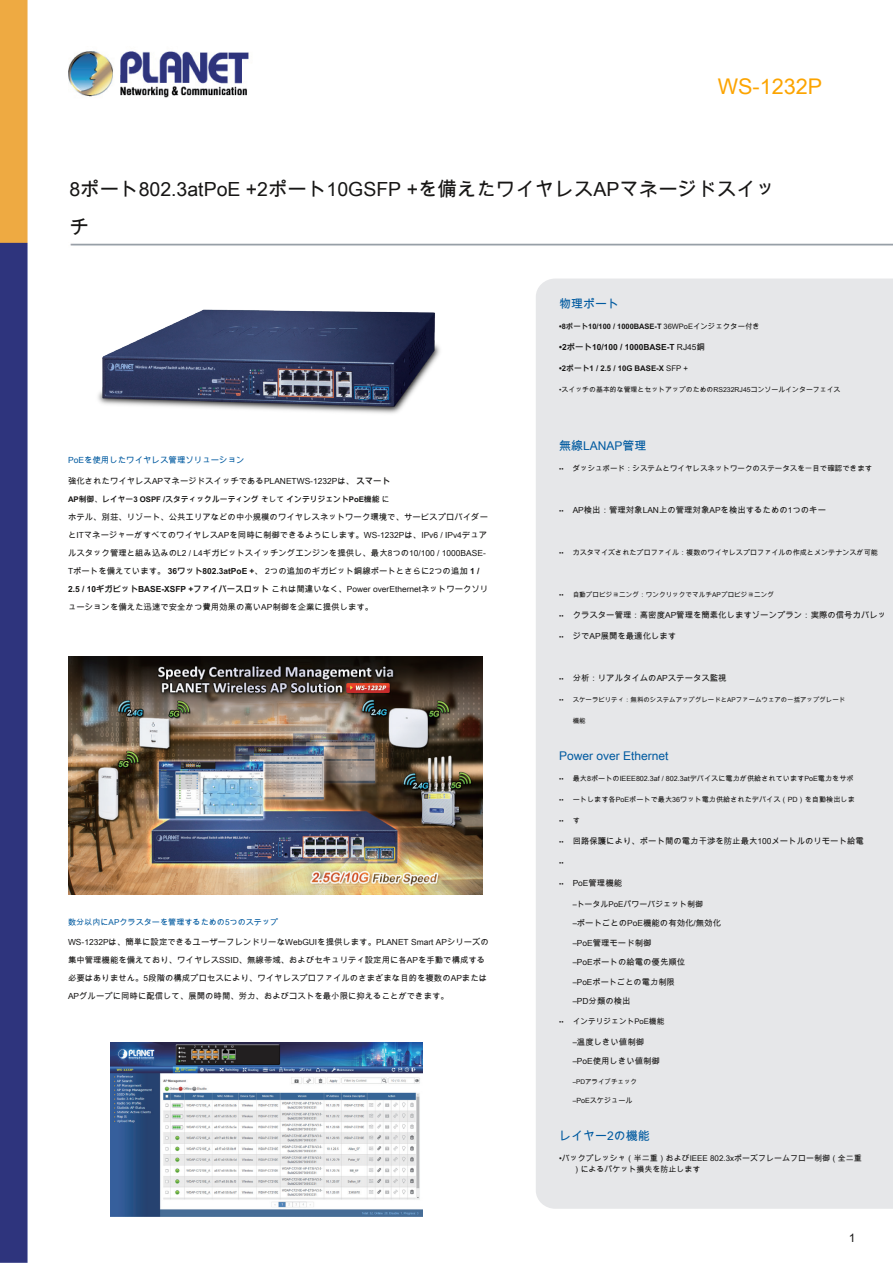
<style>
.page{position:relative;width:893px;height:1263px;background:#fff}
.page>*{position:absolute;margin:0;border:0;box-sizing:border-box;transform-origin:0 0}
.t1{font:21.6px "Arial Unicode MS";color:#fca400}
.t2{font:19.5px/37.8px "Arial Unicode MS";color:#171615}
.t3{font:12px "Arial Unicode MS";color:#005aa0}
.t4{font:12px "Arial Unicode MS";color:#171615}
.t5{font:8.4px/18px "Arial Unicode MS";color:#171615}
.t6{font:700 8.4px "Arial Unicode MS";color:#171615}
.t7{font:8.4px "Arial Unicode MS";color:#005aa0}
.t8{font:8.25px "Arial Unicode MS";color:#171615}
.t9{font:8.1px "Arial Unicode MS";color:#005aa0}
.t10{font:7.95px/10.5px "Arial Unicode MS";color:#171615}
.t11{font:700 7.8px "Arial Unicode MS";color:#171615}
.t12{font:7.65px "Arial Unicode MS";color:#171615}
.t13{font:7.5px "Arial Unicode MS";color:#171615}
.t14{font:700 7.5px "Arial Unicode MS";color:#171615}
.t15{font:7.2px "Arial Unicode MS";color:#171615}
.t16{font:7.05px "Arial Unicode MS";color:#171615}
.t17{font:6.9px "Arial Unicode MS";color:#171615}
.t18{font:6.6px "Arial Unicode MS";color:#171615}
.t19{font:6.45px "Arial Unicode MS";color:#171615}
.t20{font:6.3px "Arial Unicode MS";color:#171615}
.s1{font-weight:400}
.s2{font-weight:700}
.s3{font-size:6.3px}
</style>
<div class="page">
<img style="left:0;top:0;width:893px;height:1263px">
<div style="left:536px;top:279px;width:357px;height:930px;background:#e6e7e9"></div>
<img style="left:90px;top:292px;width:361px;height:131px">
<img style="left:68px;top:656px;width:415px;height:238px">
<img style="left:111px;top:1042px;width:312px;height:174px">
<h1 class="t1" style="left:718px;top:71px;width:106px">WS-1232P</h1>
<h2 class="t2" style="left:69px;top:169px;width:707px">8ポート802.3atPoE +2ポート10GSFP +を備えたワイヤレスAPマネージドスイッチ</h2>
<h3 class="t3" style="left:559px;top:296px;width:61px">物理ポート</h3>
<p class="t14" style="left:559px;top:321px;width:202px">•8ポート10/100 / 1000BASE-T <span class="s1">36WPoEインジェクター付き</span></p>
<p class="t6" style="left:559px;top:341px;width:147px">•2ポート10/100 / 1000BASE-T <span class="s1">RJ45銅</span></p>
<p class="t11" style="left:559px;top:363px;width:130px">•2ポート1 / 2.5 / 10G BASE-X <span class="s1">SFP +</span></p>
<p class="t17" style="left:559px;top:385px;width:283px">•スイッチの基本的な管理とセットアップのためのRS232RJ45コンソールインターフェイス</p>
<p class="t7" style="left:68px;top:454px;width:178px">PoEを使用したワイヤレス管理ソリューション</p>
<p class="t5" style="left:68px;top:471px;width:324px">強化されたワイヤレスAPマネージドスイッチであるPLANETWS-1232Pは、 <span class="s2">スマート</span></p>
<p class="t11" style="left:68px;top:493px;width:323px">AP制御、レイヤー3 OSPF /スタティックルーティング <span class="s1">そして</span> インテリジェントPoE機能 <span class="s1">に</span></p>
<p class="t5" style="left:68px;top:507px;width:422px">ホテル、別荘、リゾート、公共エリアなどの中小規模のワイヤレスネットワーク環境で、サービスプロバイダーとITマネージャーがすべてのワイヤレスAPを同時に制御できるようにします。WS-1232Pは、IPv6 / IPv4デュアルスタック管理と組み込みのL2 / L4ギガビットスイッチングエンジンを提供し、最大8つの10/100 / 1000BASE-Tポートを備えています。 <span class="s2">36ワット802.3atPoE +、</span> 2つの追加のギガビット銅線ポートとさらに2つの追加 <span class="s2">1 / 2.5 / 10ギガビットBASE-XSFP +ファイバースロット</span> これは間違いなく、Power overEthernetネットワークソリューションを備えた迅速で安全かつ費用効果の高いAP制御を企業に提供します。</p>
<p class="t9" style="left:68px;top:916px;width:212px">数分以内にAPクラスターを管理するための5つのステップ</p>
<p class="t5" style="left:68px;top:933px;width:422px">WS-1232Pは、簡単に設定できるユーザーフレンドリーなWebGUIを提供します。PLANET Smart APシリーズの集中管理機能を備えており、ワイヤレスSSID、無線帯域、およびセキュリティ設定用に各APを手動で構成する必要はありません。5段階の構成プロセスにより、ワイヤレスプロファイルのさまざまな目的を複数のAPまたはAPグループに同時に配信して、展開の時間、労力、およびコストを最小限に抑えることができます。</p>
<h3 class="t3" style="left:559px;top:437px;width:89px">無線LANAP管理</h3>
<p class="t13" style="left:559px;top:463px;width:315px"><span class="s3">••</span> ダッシュボード：システムとワイヤレスネットワークのステータスを一目で確認できます</p>
<p class="t5" style="left:573px;top:501px;width:255px">AP検出：管理対象LAN上の管理対象APを検出するための1つのキー</p>
<p class="t16" style="left:573px;top:547px;width:307px">カスタマイズされたプロファイル：複数のワイヤレスプロファイルの作成とメンテナンスが可能</p>
<p class="t18" style="left:573px;top:590px;width:203px">自動プロビジョニング：ワンクリックでマルチAPプロビジョニング</p>
<p class="t5" style="left:573px;top:606px;width:315px">クラスター管理：高密度AP管理を簡素化しますゾーンプラン：実際の信号カバレッ</p>
<p class="t5" style="left:573px;top:627px;width:105px">ジでAP展開を最適化します</p>
<p class="t5" style="left:573px;top:669px;width:156px">分析：リアルタイムのAPステータス監視</p>
<p class="t19" style="left:573px;top:695px;width:274px">スケーラビリティ：無料のシステムアップグレードとAPファームウェアの一括アップグレード</p>
<p class="t19" style="left:573px;top:716px;width:14px">機能</p>
<p class="t20" style="left:559px;top:506px;width:6px">••</p>
<p class="t20" style="left:559px;top:548px;width:6px">••</p>
<p class="t20" style="left:559px;top:590px;width:6px">••</p>
<p class="t20" style="left:559px;top:611px;width:6px">••</p>
<p class="t20" style="left:559px;top:632px;width:6px">••</p>
<p class="t20" style="left:559px;top:674px;width:6px">••</p>
<p class="t20" style="left:559px;top:695px;width:6px">••</p>
<h3 class="t3" style="left:559px;top:747px;width:111px">Power over Ethernet</h3>
<p class="t20" style="left:559px;top:774px;width:6px">••</p>
<p class="t20" style="left:559px;top:795px;width:6px">••</p>
<p class="t20" style="left:559px;top:816px;width:6px">••</p>
<p class="t20" style="left:559px;top:837px;width:6px">••</p>
<p class="t20" style="left:559px;top:858px;width:6px">••</p>
<p class="t20" style="left:559px;top:879px;width:6px">••</p>
<p class="t15" style="left:573px;top:773px;width:283px">最大8ポートのIEEE802.3af / 802.3atデバイスに電力が供給されていますPoE電力をサポ</p>
<p class="t15" style="left:573px;top:794px;width:284px">ートします各PoEポートで最大36ワット電力供給されたデバイス（PD）を自動検出しま</p>
<p class="t15" style="left:573px;top:815px;width:9px">す</p>
<p class="t5" style="left:573px;top:831px;width:293px">回路保護により、ポート間の電力干渉を防止最大100メートルのリモート給電</p>
<p class="t5" style="left:573px;top:873px;width:51px">PoE管理機能</p>
<p class="t10" style="left:573px;top:898px;width:132px">–トータルPoEパワーバジェット制御</p>
<p class="t5" style="left:573px;top:914px;width:150px">–ポートごとのPoE機能の有効化/無効化</p>
<p class="t5" style="left:573px;top:933px;width:80px">–PoE管理モード制御</p>
<p class="t5" style="left:573px;top:953px;width:114px">–PoEポートの給電の優先順位</p>
<p class="t8" style="left:573px;top:976px;width:104px">–PoEポートごとの電力制限</p>
<p class="t5" style="left:573px;top:992px;width:59px">–PD分類の検出</p>
<p class="t12" style="left:573px;top:1016px;width:93px">インテリジェントPoE機能</p>
<p class="t5" style="left:573px;top:1032px;width:73px">–温度しきい値制御</p>
<p class="t5" style="left:573px;top:1052px;width:89px">–PoE使用しきい値制御</p>
<p class="t19" style="left:573px;top:1077px;width:66px">–PDアライブチェック</p>
<p class="t15" style="left:573px;top:1095px;width:61px">–PoEスケジュール</p>
<p class="t20" style="left:559px;top:1017px;width:6px">••</p>
<h3 class="t3" style="left:559px;top:1127px;width:92px">レイヤー2の機能</h3>
<p class="t10" style="left:573px;top:1153px;width:291px;text-indent:-14px">•バックプレッシャ（半二重）およびIEEE 802.3xポーズフレームフロー制御（全二重）によるパケット損失を防止します</p>
<h3 class="t4" style="left:849px;top:1229px;width:8px">1</h3>
</div>
